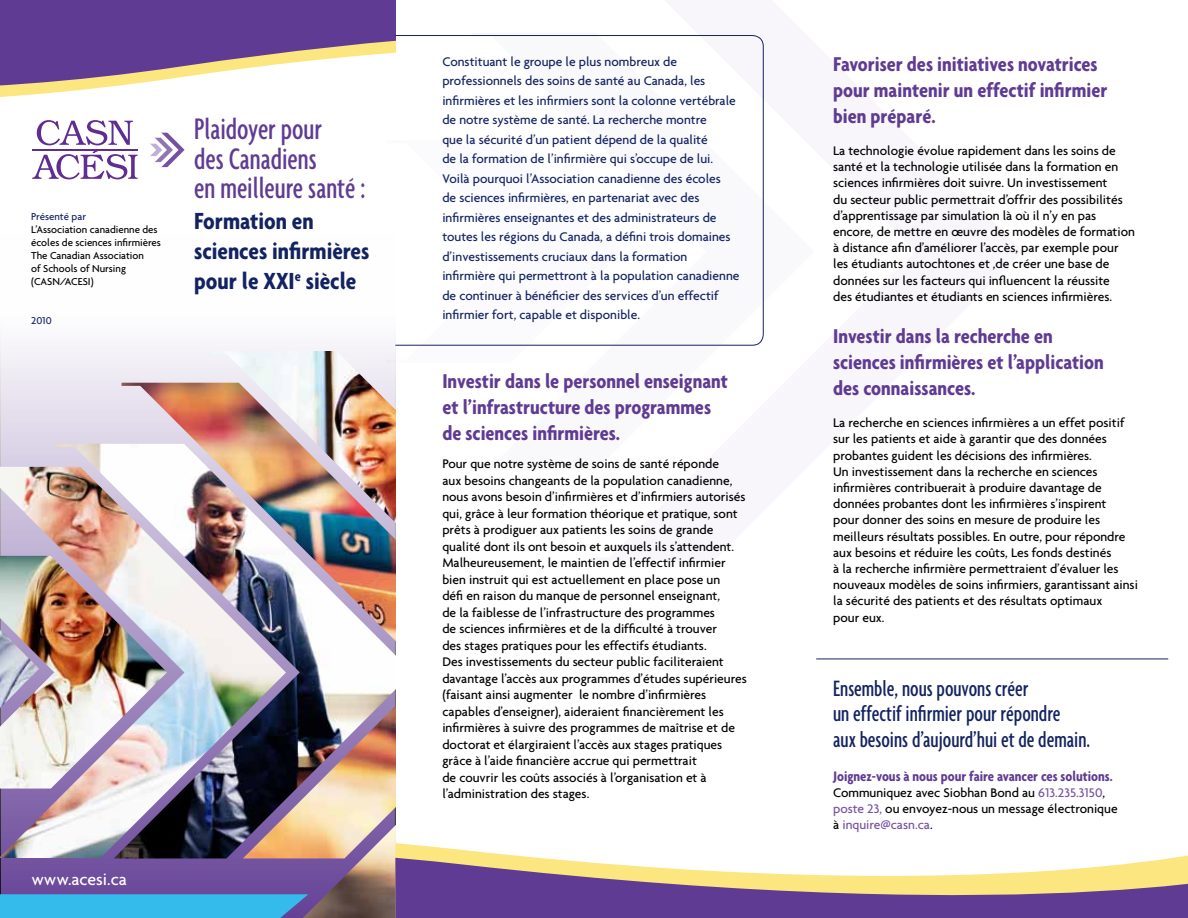
<style>
.page{position:relative;width:1188px;height:918px;background:#fff}
.page>*{position:absolute;margin:0;border:0;box-sizing:border-box;transform-origin:0 0}
.t1{font:500 extra-condensed 32.1px/29.7px "Agenda";color:#603b93}
.t2{font:700 condensed 25.2px/30.3px "Agenda";color:#132361}
.t3{font:500 extra-condensed 24px/25.5px "Agenda";color:#132361}
.t4{font:700 condensed 21.6px/26px "Agenda";color:#603b93}
.t5{font:500 17.85px "Agenda";color:#fff}
.t6{font:700 condensed 15px "Agenda";color:#603b93}
.t7{font:500 13.5px/16.2px "Agenda";color:#000}
.t8{font:500 13.5px/19.5px "Agenda";color:#132361}
.t9{font:500 10.8px/12.9px "Agenda";color:#000}
.t10{font:500 10.8px "Agenda";color:#132361}
.s1{color:#7751a1}
</style>
<div class="page">
<svg style="left:0;top:338px;width:386px;height:556px"></svg>
<svg style="left:149px;top:133px;width:36px;height:34px"></svg>
<svg style="left:32px;top:120px;width:106px;height:59px"></svg>
<img style="left:206px;top:351px;width:190px;height:567px">
<img style="left:0;top:467px;width:122px;height:391px">
<img style="left:122px;top:383px;width:274px;height:475px">
<svg style="left:0;top:894px;width:308px;height:24px;background:#37b3e7"></svg>
<svg style="left:0;top:0;width:395px;height:97px"></svg>
<svg style="left:395px;top:800px;width:793px;height:118px"></svg>
<hr style="left:816px;top:659px;width:352px;height:1px;background:#132361">
<svg style="left:395px;top:35px;width:369px;height:311px"></svg>
<p class="t10" style="left:31px;top:210px;width:56px">Présenté par</p>
<p class="t9" style="left:31px;top:223px;width:131px">L’Association canadienne des écoles de sciences infirmières<br>The Canadian Association<br>of Schools of Nursing (CASN/ACESI)</p>
<p class="t10" style="left:31px;top:314px;width:22px">2010</p>
<h1 class="t1" style="left:194px;top:113px;width:173px">Plaidoyer pour<br>des Canadiens<br>en meilleure santé :</h1>
<h2 class="t2" style="left:194px;top:205px;width:177px">Formation en sciences infirmières pour le XXI<sup>e</sup> siècle</h2>
<h3 class="t5" style="left:31px;top:868px;width:97px">www.acesi.ca</h3>
<p class="t8" style="left:442px;top:51px;width:299px">Constituant le groupe le plus nombreux de professionnels des soins de santé au Canada, les infirmières et les infirmiers sont la colonne vertébrale de notre système de santé. La recherche montre<br>que la sécurité d’un patient dépend de la qualité<br>de la formation de l’infirmière qui s’occupe de lui.<br>Voilà pourquoi l’Association canadienne des écoles<br>de sciences infirmières, en partenariat avec des infirmières enseignantes et des administrateurs de toutes les régions du Canada, a défini trois domaines d’investissements cruciaux dans la formation infirmière qui permettront à la population canadienne de continuer à bénéficier des services d’un effectif infirmier fort, capable et disponible.</p>
<h3 class="t4" style="left:442px;top:368px;width:287px">Investir dans le personnel enseignant et l’infrastructure des programmes de sciences infirmières.</h3>
<p class="t7" style="left:442px;top:455px;width:306px">Pour que notre système de soins de santé réponde<br>aux besoins changeants de la population canadienne, nous avons besoin d’infirmières et d’infirmiers autorisés qui, grâce à leur formation théorique et pratique, sont prêts à prodiguer aux patients les soins de grande qualité dont ils ont besoin et auxquels ils s’attendent.<br>Malheureusement, le maintien de l’effectif infirmier bien instruit qui est actuellement en place pose un<br>défi en raison du manque de personnel enseignant,<br>de la faiblesse de l’infrastructure des programmes<br>de sciences infirmières et de la difficulté à trouver<br>des stages pratiques pour les effectifs étudiants.<br>Des investissements du secteur public faciliteraient davantage l’accès aux programmes d’études supérieures (faisant ainsi augmenter le nombre d’infirmières capables d’enseigner), aideraient financièrement les infirmières à suivre des programmes de maîtrise et de doctorat et élargiraient l’accès aux stages pratiques grâce à l’aide financière accrue qui permettrait<br>de couvrir les coûts associés à l’organisation et à l’administration des stages.</p>
<h3 class="t4" style="left:833px;top:50px;width:276px">Favoriser des initiatives novatrices pour maintenir un effectif infirmier bien préparé.</h3>
<p class="t7" style="left:833px;top:142px;width:303px">La technologie évolue rapidement dans les soins de santé et la technologie utilisée dans la formation en sciences infirmières doit suivre. Un investissement<br>du secteur public permettrait d’offrir des possibilités d’apprentissage par simulation là où il n’y en pas encore, de mettre en œuvre des modèles de formation à distance afin d’améliorer l’accès, par exemple pour les étudiants autochtones et ,de créer une base de données sur les facteurs qui influencent la réussite<br>des étudiantes et étudiants en sciences infirmières.</p>
<h3 class="t4" style="left:833px;top:323px;width:272px">Investir dans la recherche en sciences infirmières et l’application des connaissances.</h3>
<p class="t7" style="left:833px;top:414px;width:306px">La recherche en sciences infirmières a un effet positif sur les patients et aide à garantir que des données probantes guident les décisions des infirmières.<br>Un investissement dans la recherche en sciences infirmières contribuerait à produire davantage de données probantes dont les infirmières s’inspirent<br>pour donner des soins en mesure de produire les meilleurs résultats possibles. En outre, pour répondre aux besoins et réduire les coûts, Les fonds destinés<br>à la recherche infirmière permettraient d’évaluer les nouveaux modèles de soins infirmiers, garantissant ainsi la sécurité des patients et des résultats optimaux<br>pour eux.</p>
<h3 class="t3" style="left:833px;top:675px;width:259px">Ensemble, nous pouvons créer<br>un effectif infirmier pour répondre<br>aux besoins d’aujourd’hui et de demain.</h3>
<p class="t6" style="left:833px;top:767px;width:281px">Joignez-vous à nous pour faire avancer ces solutions.</p>
<p class="t7" style="left:833px;top:784px;width:286px">Communiquez avec Siobhan Bond au <span class="s1">613.235.3150</span>, <span class="s1">poste 23,</span> ou envoyez-nous un message électronique à <span class="s1">inquire@casn.ca</span>.</p>
</div>
